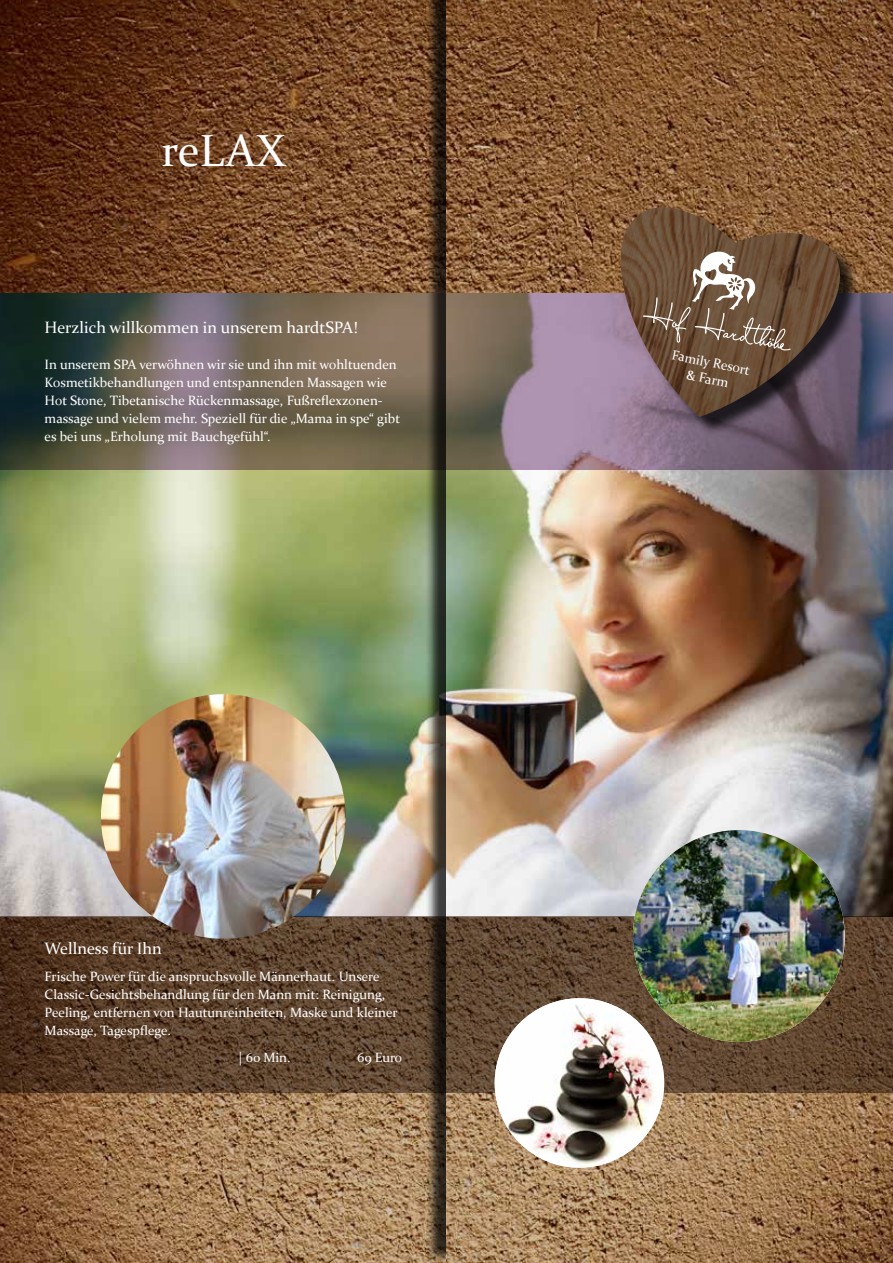
<style>
.page{position:relative;width:893px;height:1263px;background:#fff}
.page>*{position:absolute;margin:0;border:0;box-sizing:border-box;transform-origin:0 0}
.t1{font:45px "Constantia";color:#fff}
.t2{font:16.5px "Constantia";color:#fff}
.t3{font:13.5px/18px "Constantia";color:#fff}
</style>
<div class="page">
<img style="left:0;top:0;width:426px;height:1263px">
<img style="left:0;top:470px;width:426px;height:446px">
<svg style="left:0;top:293px;width:426px;height:177px;background:#615c50"></svg>
<div style="left:426px;top:0;width:462px;height:1263px;background:#000;opacity:.75"></div>
<img style="left:446px;top:0;width:447px;height:1263px">
<img style="left:446px;top:470px;width:447px;height:446px">
<svg style="left:0;top:916px;width:893px;height:177px;background:#59402b"></svg>
<svg style="left:446px;top:293px;width:447px;height:177px;background:#82727e"></svg>
<img style="left:101px;top:694px;width:245px;height:245px;border-radius:121px">
<div style="left:623px;top:210px;width:237px;height:225px;background:#000;opacity:.75"></div>
<svg style="left:615px;top:198px;width:234px;height:9px;background:#8a5f39"></svg>
<img style="left:615px;top:207px;width:234px;height:210px">
<svg style="left:643px;top:250px;width:148px;height:101px;background:#7e6652"></svg>
<img style="left:633px;top:830px;width:212px;height:212px;border-radius:106px">
<img style="left:495px;top:998px;width:169px;height:170px;border-radius:85px">
<h1 class="t1" style="left:161px;top:120px;width:126px">reLAX</h1>
<p class="t2" style="left:45px;top:316px;width:315px">Herzlich willkommen in unserem hardtSPA!</p>
<p class="t3" style="left:45px;top:355px;width:357px">In unserem SPA verwöhnen wir sie und ihn mit wohltuenden Kosmetikbehandlungen und entspannenden Massagen wie Hot Stone, Tibetanische Rückenmassage, Fußreflexzonen&shy;massage und vielem mehr. Speziell für die „Mama in spe“ gibt es bei uns „Erholung mit Bauchgefühl“.</p>
<p class="t2" style="left:45px;top:937px;width:119px">Wellness für Ihn</p>
<p class="t3" style="left:45px;top:967px;width:355px">Frische Power für die anspruchsvolle Männerhaut. Unsere Classic-Gesichtsbehandlung für den Mann mit: Reinigung, Peeling, entfernen von Hautunreinheiten, Maske und kleiner Massage, Tagespflege.</p>
<p class="t3" style="left:238px;top:1048px;width:54px">| 60 Min.</p>
<p class="t3" style="left:357px;top:1048px;width:46px">69 Euro</p>
<p class="t3" style="left:674px;top:346px;width:81px;line-height:16.5px;text-align:center;rotate:11deg">Family Resort &amp; Farm</p>
</div>
